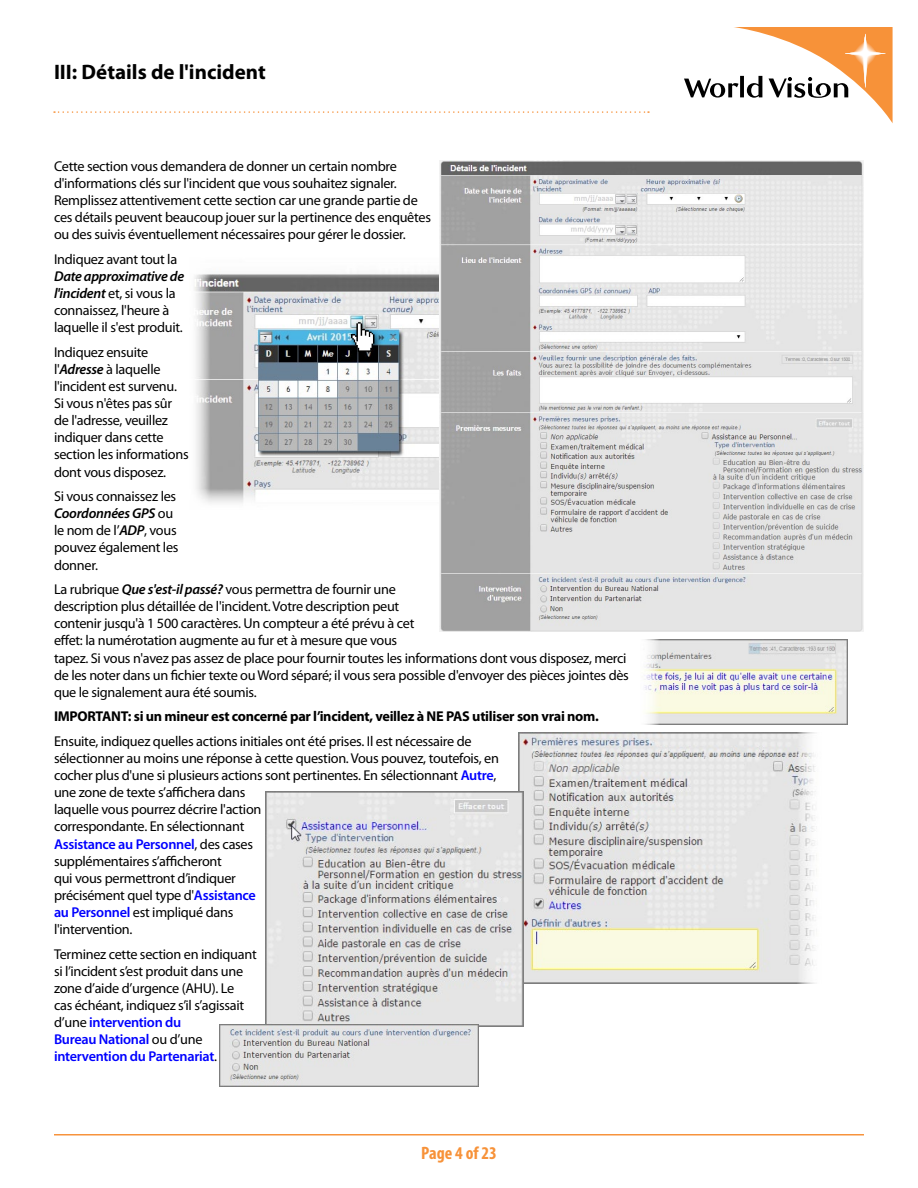
<style>
.page{position:relative;width:918px;height:1188px;background:#fff}
.page>*{position:absolute;margin:0;border:0;box-sizing:border-box;transform-origin:0 0}
.t1{font:700 21px "Myriad Pro";color:#000}
.t2{font:700 condensed 18px "Myriad Pro";color:#f79239}
.t3{font:14.25px/17.1px "Myriad Pro";letter-spacing:-.02em;color:#000}
.t4{font:700 14.25px "Myriad Pro";letter-spacing:-.02em;color:#000}
.s1{font-weight:600;font-style:italic}
.s2{font-weight:600;color:#00f}
</style>
<div class="page">
<svg style="left:684px;top:27px;width:209px;height:96px"></svg>
<hr style="left:54px;top:1134px;width:810px;height:2px;background:#f7933c">
<svg style="left:54px;top:111px;width:595px;height:2px"></svg>
<img style="left:194px;top:258px;width:246px;height:252px">
<div style="left:348px;top:319px;width:36px;height:43px;background:#000;opacity:.6"></div>
<svg style="left:351px;top:322px;width:23px;height:30px"></svg>
<img style="left:440px;top:160px;width:424px;height:472px">
<img style="left:644px;top:640px;width:203px;height:85px">
<img style="left:518px;top:733px;width:299px;height:250px">
<img style="left:265px;top:792px;width:258px;height:235px">
<img style="left:220px;top:1024px;width:259px;height:62px">
<h1 class="t1" style="left:54px;top:58px;width:213px">III: Détails de l'incident</h1>
<p class="t3" style="left:54px;top:157px;width:379px">Cette section vous demandera de donner un certain nombre d'informations clés sur l'incident que vous souhaitez signaler.<br>Remplissez attentivement cette section car une grande partie de ces détails peuvent beaucoup jouer sur la pertinence des enquêtes ou des suivis éventuellement nécessaires pour gérer le dossier.</p>
<p class="t3" style="left:54px;top:250px;width:125px">Indiquez avant tout la</p>
<p class="t3" style="left:54px;top:267px;width:132px"><span class="s1">Date approximative de l'incident</span> et, si vous la connaissez, l'heure à laquelle il s'est produit.</p>
<p class="t3" style="left:54px;top:343px;width:136px">Indiquez ensuite l'<span class="s1">Adresse</span> à laquelle l'incident est survenu.<br>Si vous n'êtes pas sûr de l'adresse, veuillez indiquer dans cette section les informations dont vous disposez.</p>
<p class="t3" style="left:54px;top:488px;width:126px">Si vous connaissez les<br><span class="s1">Coordonnées GPS</span> ou le nom de l’<span class="s1">ADP</span>, vous pouvez également les donner.</p>
<p class="t3" style="left:54px;top:581px;width:576px">La rubrique <span class="s1">Que s'est-il passé?</span> vous permettra de fournir une<br>description plus détaillée de l'incident. Votre description peut<br>contenir jusqu'à 1 500 caractères. Un compteur a été prévu à cet<br>effet: la numérotation augmente au fur et à mesure que vous<br>tapez. Si vous n'avez pas assez de place pour fournir toutes les informations dont vous disposez, merci de les noter dans un fichier texte ou Word séparé; il vous sera possible d'envoyer des pièces jointes dès que le signalement aura été soumis.</p>
<p class="t4" style="left:54px;top:707px;width:546px">IMPORTANT: si un mineur est concerné par l’incident, veillez à NE PAS utiliser son vrai nom.</p>
<p class="t3" style="left:54px;top:732px;width:446px">Ensuite, indiquez quelles actions initiales ont été prises. Il est nécessaire de sélectionner au moins une réponse à cette question. Vous pouvez, toutefois, en cocher plus d'une si plusieurs actions sont pertinentes. En sélectionnant <span class="s2">Autre</span>, une zone de texte s’affichera dans<br>laquelle vous pourrez décrire l'action<br>correspondante. En sélectionnant<br><span class="s2">Assistance au Personnel</span>, des cases<br>supplémentaires s’afficheront<br>qui vous permettront d’indiquer<br>précisément quel type d'<span class="s2">Assistance<br>au Personnel</span> est impliqué dans<br>l'intervention.</p>
<p class="t3" style="left:54px;top:945px;width:204px">Terminez cette section en indiquant si l’incident s’est produit dans une zone d’aide d’urgence (AHU). Le<br>cas échéant, indiquez s’il s’agissait d’une <span class="s2">intervention du<br>Bureau National</span> ou d’une <span class="s2">intervention du Partenariat</span>.</p>
<p class="t2" style="left:421px;top:1141px;width:77px">Page 4 of 23</p>
</div>
